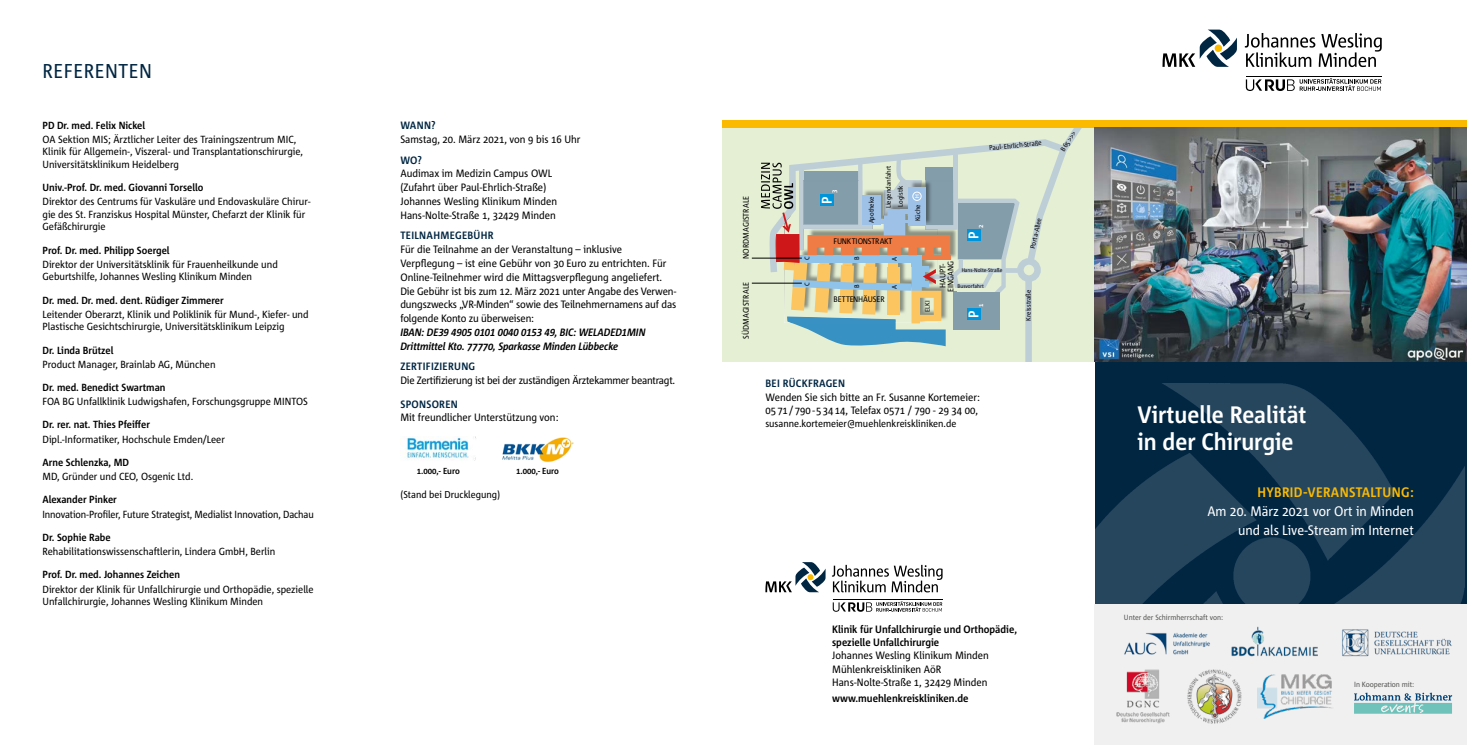
<style>
.page{position:relative;width:1467px;height:745px;background:#fff}
.page>*{position:absolute;margin:0;border:0;box-sizing:border-box;transform-origin:0 0}
.t1{font:700 23.75px/27.5px "Corpid C1 s S Cd";color:#fff}
.t2{font:20px "Corpid C1 s S Cd";color:#002642}
.t3{font:700 14.12px "Corpid C1 s S Cd";color:#fff}
.t4{font:13.75px/18.8px "Corpid C1 s S Cd";color:#fff;text-align:right}
.t5{font:700 13.75px "Corpid C1 s S Cd";color:#fbba00}
.t6{font:10.62px/13.8px "Corpid C1 s S Cd";color:#000}
.t7{font:700 10.62px/13.1px "Corpid C1 s S Cd";color:#000}
.t8{font:italic 700 10.62px/13.8px "Corpid C1 s S Cd";letter-spacing:-.01em;color:#000}
.t9{font:700 10.62px "Corpid C1 s S Cd";color:#002642}
.t10{font:10.62px "Corpid C1 s S Cd";letter-spacing:-.02em;color:#000}
.t11{font:10.25px/12.5px "Corpid C1 s S Cd";color:#000}
.t12{font:700 10.25px "Corpid C1 s S Cd";color:#000}
.t13{font:10px "Corpid C1 s S Cd";color:#000}
.t14{font:700 8.75px "Corpid C1 s S Cd";color:#000}
.t15{font:8.12px "Corpid C1 s S Cd";color:#000}
.t16{font:8.12px/8px "Corpid C1 s S Cd";letter-spacing:-.025em;color:#000;text-align:center}
.t17{font:7.5px "Corpid C1 s S Cd";color:#575756}
.t18{font:6.75px "Corpid C1 s S Cd";color:#000}
.t19{font:700 6.75px "Corpid C1 s S Cd";color:#fff}
.t20{font:5.38px "Corpid C1 s S Cd";letter-spacing:.01em;color:#000}
</style>
<div class="page">
<div style="left:1095px;top:361px;width:372px;height:383px;background:#002642"></div>
<img style="left:1095px;top:383px;width:370px;height:221px">
<svg style="left:1162px;top:30px;width:75px;height:37px"></svg>
<svg style="left:1245px;top:33px;width:137px;height:34px"></svg>
<hr style="left:1246px;top:76px;width:136px;height:1px;background:#000">
<svg style="left:1246px;top:78px;width:135px;height:13px"></svg>
<svg style="left:765px;top:562px;width:61px;height:30px"></svg>
<svg style="left:832px;top:564px;width:111px;height:28px"></svg>
<hr style="left:833px;top:599px;width:110px;height:1px;background:#000">
<svg style="left:833px;top:601px;width:109px;height:10px"></svg>
<div style="left:723px;top:128px;width:372px;height:233px;background:#e4efd4"></div>
<svg style="left:1166px;top:412px;width:6px;height:6px"></svg>
<hr style="left:752px;top:282px;width:50px;height:1px;background:#000">
<hr style="left:752px;top:257px;width:50px;height:1px;background:#000">
<svg style="left:761px;top:128px;width:334px;height:233px"></svg>
<img style="left:502px;top:437px;width:72px;height:26px">
<img style="left:400px;top:436px;width:76px;height:23px">
<div style="left:1095px;top:604px;width:372px;height:140px;background:#f0f0f0"></div>
<img style="left:1232px;top:626px;width:85px;height:30px">
<img style="left:1116px;top:669px;width:54px;height:55px">
<img style="left:1342px;top:629px;width:110px;height:28px">
<img style="left:1257px;top:674px;width:75px;height:44px">
<img style="left:1187px;top:669px;width:55px;height:54px">
<div style="left:723px;top:120px;width:744px;height:8px;background:#fbba00"></div>
<img style="left:1124px;top:632px;width:86px;height:23px">
<img style="left:1095px;top:128px;width:372px;height:233px">
<svg style="left:1354px;top:692px;width:98px;height:21px"></svg>
<h2 class="t2" style="left:43px;top:58px;width:111px">REFERENTEN</h2>
<p class="t12" style="left:43px;top:118px;width:104px">PD Dr. med. Felix Nickel</p>
<p class="t11" style="left:43px;top:133px;width:262px">OA Sektion MIS; Ärztlicher Leiter des Trainingszentrum MIC,<br>Klinik für Allgemein-, Viszeral- und Transplantationschirurgie,<br>Universitätsklinikum Heidelberg</p>
<p class="t12" style="left:43px;top:181px;width:162px">Univ.-Prof. Dr. med. Giovanni Torsello</p>
<p class="t11" style="left:43px;top:195px;width:269px">Direktor des Centrums für Vaskuläre und Endovaskuläre Chirur&shy;gie des St. Franziskus Hospital Münster, Chefarzt der Klinik für<br>Gefäßchirurgie</p>
<p class="t12" style="left:43px;top:243px;width:129px">Prof. Dr. med. Philipp Soergel</p>
<p class="t11" style="left:43px;top:257px;width:237px">Direktor der Universitätsklinik für Frauenheilkunde und<br>Geburtshilfe, Johannes Wesling Klinikum Minden</p>
<p class="t12" style="left:43px;top:293px;width:183px">Dr. med. Dr. med. dent. Rüdiger Zimmerer</p>
<p class="t11" style="left:43px;top:307px;width:268px">Leitender Oberarzt, Klinik und Poliklinik für Mund-, Kiefer- und<br>Plastische Gesichtschirurgie, Universitätsklinikum Leipzig</p>
<p class="t12" style="left:43px;top:343px;width:72px">Dr. Linda Brützel</p>
<p class="t11" style="left:43px;top:357px;width:175px">Product Manager, Brainlab AG, München</p>
<p class="t12" style="left:43px;top:380px;width:124px">Dr. med. Benedict Swartman</p>
<p class="t11" style="left:43px;top:395px;width:267px">FOA BG Unfallklinik Ludwigshafen, Forschungsgruppe MINTOS</p>
<p class="t12" style="left:43px;top:418px;width:109px">Dr. rer. nat. Thies Pfeiffer</p>
<p class="t11" style="left:43px;top:432px;width:184px">Dipl.-Informatiker, Hochschule Emden/Leer</p>
<p class="t12" style="left:43px;top:455px;width:88px">Arne Schlenzka, MD</p>
<p class="t11" style="left:43px;top:469px;width:152px">MD, Gründer und CEO, Osgenic Ltd.</p>
<p class="t12" style="left:43px;top:493px;width:76px">Alexander Pinker</p>
<p class="t11" style="left:43px;top:507px;width:273px">Innovation-Profiler, Future Strategist, Medialist Innovation, Dachau</p>
<p class="t12" style="left:43px;top:530px;width:70px">Dr. Sophie Rabe</p>
<p class="t11" style="left:43px;top:544px;width:234px">Rehabilitationswissenschaftlerin, Lindera GmbH, Berlin</p>
<p class="t12" style="left:43px;top:567px;width:139px">Prof. Dr. med. Johannes Zeichen</p>
<p class="t11" style="left:43px;top:582px;width:273px">Direktor der Klinik für Unfallchirurgie und Orthopädie, spezielle<br>Unfallchirurgie, Johannes Wesling Klinikum Minden</p>
<p class="t9" style="left:400px;top:118px;width:37px">WANN?</p>
<p class="t6" style="left:400px;top:132px;width:182px">Samstag, 20. März 2021, von 9 bis 16 Uhr</p>
<p class="t9" style="left:400px;top:153px;width:23px">WO?</p>
<p class="t6" style="left:400px;top:166px;width:158px">Audimax im Medizin Campus OWL (Zufahrt über Paul-Ehrlich-Straße)<br>Johannes Wesling Klinikum Minden Hans-Nolte-Straße 1, 32429 Minden</p>
<p class="t9" style="left:400px;top:229px;width:95px">TEILNAHMEGEBÜHR</p>
<p class="t6" style="left:400px;top:242px;width:278px">Für die Teilnahme an der Veranstaltung – inklusive Verpflegung – ist eine Gebühr von 30 Euro zu entrichten. Für Online-Teilnehmer wird die Mittagsverpflegung angeliefert.<br>Die Gebühr ist bis zum 12. März 2021 unter Angabe des Verwen&shy;dungszwecks „VR-Minden“ sowie des Teilnehmernamens auf das folgende Konto zu überweisen:</p>
<p class="t8" style="left:400px;top:325px;width:247px">IBAN: DE39 4905 0101 0040 0153 49, BIC: WELADED1MIN<br>Drittmittel Kto. 77770, Sparkasse Minden Lübbecke</p>
<p class="t9" style="left:400px;top:360px;width:77px">ZERTIFIZIERUNG</p>
<p class="t10" style="left:400px;top:373px;width:276px">Die Zertifizierung ist bei der zuständigen Ärztekammer beantragt.</p>
<p class="t9" style="left:400px;top:397px;width:59px">SPONSOREN</p>
<p class="t6" style="left:400px;top:410px;width:160px">Mit freundlicher Unterstützung von:</p>
<p class="t14" style="left:417px;top:465px;width:44px">1.000,- Euro</p>
<p class="t14" style="left:516px;top:465px;width:44px">1.000,- Euro</p>
<p class="t13" style="left:400px;top:488px;width:101px">(Stand bei Drucklegung)</p>
<p class="t15" style="left:741px;top:258px;width:64px;rotate:-90deg">NORDMAGISTRALE</p>
<p class="t15" style="left:741px;top:338px;width:58px;rotate:-90deg">SÜDMAGISTRALE</p>
<p class="t19" style="left:830px;top:193px;width:5px;rotate:-90deg">3</p>
<h3 class="t3" style="left:818px;top:204px;width:9px;rotate:-90deg">P</h3>
<p class="t18" style="left:867px;top:223px;width:28px;rotate:-90deg">Apotheke</p>
<p class="t18" style="left:884px;top:208px;width:44px;rotate:-90deg">Liegendanfahrt</p>
<p class="t18" style="left:896px;top:207px;width:23px;rotate:-90deg">Logistik</p>
<p class="t15" style="left:834px;top:236px;width:60px">FUNKTIONSTRAKT</p>
<p class="t18" style="left:803px;top:260px;width:5px;rotate:-90deg">C</p>
<p class="t18" style="left:852px;top:260px;width:5px;rotate:-90deg">B</p>
<p class="t18" style="left:890px;top:260px;width:6px;rotate:-90deg">A</p>
<p class="t18" style="left:803px;top:285px;width:5px;rotate:-90deg">C</p>
<p class="t18" style="left:852px;top:287px;width:5px;rotate:-90deg">B</p>
<p class="t18" style="left:890px;top:289px;width:6px;rotate:-90deg">A</p>
<p class="t15" style="left:834px;top:294px;width:53px">BETTENHÄUSER</p>
<p class="t18" style="left:989px;top:144px;width:54px;rotate:-6deg">Paul- Ehrlich-Straße</p>
<p class="t18" style="left:1059px;top:148px;width:24px;rotate:-57deg">B 65 &gt;&gt;&gt;</p>
<p class="t18" style="left:913px;top:221px;width:18px;rotate:-90deg">Küche</p>
<p class="t18" style="left:923px;top:312px;width:13px;rotate:-90deg">ELKI</p>
<p class="t19" style="left:977px;top:228px;width:5px;rotate:-90deg">2</p>
<h3 class="t3" style="left:965px;top:238px;width:9px;rotate:-90deg">P</h3>
<p class="t16" style="left:938px;top:291px;width:32px;rotate:-90deg">HAUPT-<br>EINGANG</p>
<p class="t20" style="left:962px;top:266px;width:42px">Hans-Nolte-Straße</p>
<p class="t20" style="left:957px;top:282px;width:28px">Busvorfahrt</p>
<p class="t19" style="left:977px;top:307px;width:5px;rotate:-90deg">1</p>
<h3 class="t3" style="left:965px;top:317px;width:9px;rotate:-90deg">P</h3>
<p class="t18" style="left:1028px;top:247px;width:33px;rotate:-78deg">Porta-Allee</p>
<p class="t18" style="left:1024px;top:320px;width:33px;rotate:-90deg">Kreisstraße</p>
<p class="t9" style="left:765px;top:376px;width:81px">BEI RÜCKFRAGEN</p>
<p class="t6" style="left:765px;top:389px;width:216px">Wenden Sie sich bitte an Fr. Susanne Kortemeier:<br>0571/790 - 53414, Telefax 0571 / 790 - 29 34 00,</p>
<p class="t13" style="left:765px;top:417px;width:192px">susanne.kortemeier@muehlenkreiskliniken.de</p>
<p class="t7" style="left:832px;top:622px;width:186px">Klinik für Unfallchirurgie und Orthopädie, spezielle Unfallchirurgie</p>
<p class="t6" style="left:832px;top:648px;width:158px;line-height:13.1px">Johannes Wesling Klinikum Minden<br>Mühlenkreiskliniken AöR<br>Hans-Nolte-Straße 1, 32429 Minden</p>
<p class="t7" style="left:832px;top:691px;width:138px">www.muehlenkreiskliniken.de</p>
<h1 class="t1" style="left:1137px;top:400px;width:171px">Virtuelle Realität in der Chirurgie</h1>
<h3 class="t5" style="left:1257px;top:483px;width:158px">HYBRID-VERANSTALTUNG:</h3>
<h3 class="t4" style="left:1207px;top:501px;width:208px">Am 20. März 2021 vor Ort in Minden und als Live-Stream im Internet</h3>
<p class="t17" style="left:1124px;top:612px;width:101px">Unter der Schirmherrschaft von:</p>
<p class="t17" style="left:1354px;top:679px;width:61px">In Kooperation mit:</p>
</div>
